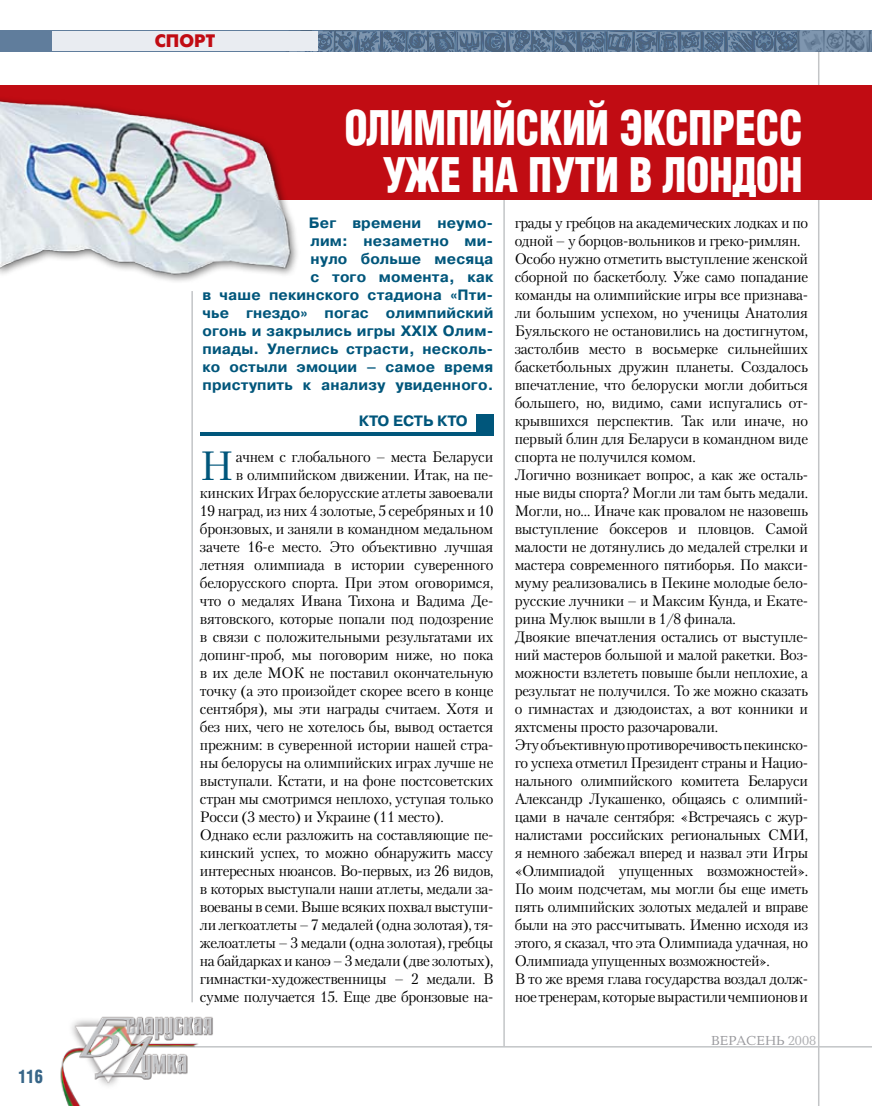
<style>
.page{position:relative;width:872px;height:1106px;background:#fff}
.page>*{position:absolute;margin:0;border:0;box-sizing:border-box;transform-origin:0 0}
.t1{font:700 46.5px/46.5px "AG Letterica Cond L";color:#fff;text-align:right;scale:.9 1}
.t2{font:40.65px "Petersburg C";color:#00567b}
.t3{font:18px "Futuris Extra C";color:#c10c13}
.t4{font:700 18px "AG Letterica Cond L";color:#386688;scale:.9 1}
.t5{font:15px/18px "Petersburg C";letter-spacing:-.015em;color:#000}
.t6{font:700 15px/18px "Pragmatica C";letter-spacing:.01em;color:#00567b;text-align:right}
.t7{font:13.5px "Baltica C";color:#97979b}
.s1{color:#aeafb2}
</style>
<div class="page">
<hr style="left:818px;top:52px;width:1px;height:1054px;background:#c3c5c7">
<img style="left:285px;top:30px;width:587px;height:1px">
<hr style="left:503px;top:85px;width:2px;height:961px;background:#c3c5c7">
<svg style="left:0;top:31px;width:871px;height:21px;background:#5f7995"></svg>
<div style="left:52px;top:31px;width:266px;height:20px;background:#e9ecf1"></div>
<hr style="left:146px;top:1046px;width:726px;height:1px;background:#c3c5c7">
<img style="left:60px;top:1002px;width:170px;height:104px">
<svg style="left:871px;top:31px;width:1px;height:21px"></svg>
<hr style="left:191px;top:291px;width:2px;height:711px;background:#c3c5c7">
<div style="left:0;top:85px;width:872px;height:115px;background:#c10c13"></div>
<div style="left:0;top:95px;width:335px;height:223px;background:#000;opacity:.55"></div>
<img style="left:0;top:95px;width:306px;height:194px">
<div style="left:476px;top:414px;width:17px;height:21px;background:#00567b"></div>
<hr style="left:200px;top:432px;width:293px;height:3px;background:#00567b">
<p class="t4" style="left:18px;top:1065px;width:29px">116</p>
<p class="t3" style="left:155px;top:31px;width:62px">СПОРТ</p>
<h1 class="t1" style="left:344px;top:104px;width:510px">Олимпийский экспресс уже на пути в Лондон</h1>
<p class="t6" style="left:202px;top:214px;width:292px">Бег времени неумо-<br>лим: незаметно ми-<br>нуло больше месяца<br>с того момента, как<br>в чаше пекинского стадиона «Пти&shy;чье гнездо» погас олимпийский огонь и закрылись игры XXIX Олим&shy;пиады. Улеглись страсти, несколь&shy;ко остыли эмоции – самое время приступить к анализу увиденного.</p>
<p class="t6" style="left:359px;top:412px;width:108px">Кто есть кто</p>
<h2 class="t2" style="left:200px;top:441px;width:35px">Н</h2>
<p class="t5" style="left:236px;top:447px;width:259px">ачнем с глобального – места Беларуси</p>
<p class="t5" style="left:514px;top:213px;width:295px">грады у гребцов на академических лодках и по одной – у борцов-вольников и греко-римлян.<br>Особо нужно отметить выступление женской сборной по баскетболу. Уже само попадание команды на олимпийские игры все признава&shy;ли большим успехом, но ученицы Анатолия Буяльского не остановились на достигнутом, застолбив место в восьмерке сильнейших баскетбольных дружин планеты. Создалось впечатление, что белоруски могли добиться большего, но, видимо, сами испугались от&shy;крывшихся перспектив. Так или иначе, но первый блин для Беларуси в командном виде спорта не получился комом.<br>Логично возникает вопрос, а как же осталь&shy;ные виды спорта? Могли ли там быть медали.<br>Могли, но… Иначе как провалом не назовешь выступление боксеров и пловцов. Самой малости не дотянулись до медалей стрелки и мастера современного пятиборья. По макси&shy;муму реализовались в Пекине молодые бело&shy;русские лучники – и Максим Кунда, и Екате&shy;рина Мулюк вышли в 1/8 финала.<br>Двоякие впечатления остались от выступле&shy;ний мастеров большой и малой ракетки. Воз&shy;можности взлететь повыше были неплохие, а результат не получился. То же можно сказать о гимнастах и дзюдоистах, а вот конники и яхтсмены просто разочаровали.<br>Эту объективную противоречивость пекинско&shy;го успеха отметил Президент страны и Нацио&shy;нального олимпийского комитета Беларуси Александр Лукашенко, общаясь с олимпий&shy;цами в начале сентября: «Встречаясь с жур&shy;налистами российских региональных СМИ, я немного забежал вперед и назвал эти Игры «Олимпиадой упущенных возможностей».<br>По моим подсчетам, мы могли бы еще иметь пять олимпийских золотых медалей и вправе были на это рассчитывать. Именно исходя из этого, я сказал, что эта Олимпиада удачная, но Олимпиада упущенных возможностей».<br>В то же время глава государства воздал долж&shy;ное тренерам, которые вырастили чемпионов и</p>
<p class="t5" style="left:236px;top:465px;width:259px">в олимпийском движении. Итак, на пе-</p>
<p class="t5" style="left:200px;top:483px;width:295px">кинских Играх белорусские атлеты завоевали</p>
<p class="t5" style="left:200px;top:501px;width:295px">19 наград, из них 4 золотые, 5 серебряных и 10</p>
<p class="t5" style="left:200px;top:519px;width:295px">бронзовых, и заняли в командном медальном</p>
<p class="t5" style="left:200px;top:537px;width:295px">зачете 16-е место. Это объективно лучшая</p>
<p class="t5" style="left:200px;top:555px;width:295px">летняя олимпиада в истории суверенного</p>
<p class="t5" style="left:200px;top:573px;width:295px">белорусского спорта. При этом оговоримся,</p>
<p class="t5" style="left:200px;top:591px;width:295px">что о медалях Ивана Тихона и Вадима Де-</p>
<p class="t5" style="left:200px;top:609px;width:295px">вятовского, которые попали под подозрение</p>
<p class="t5" style="left:200px;top:627px;width:295px">в связи с положительными результатами их</p>
<p class="t5" style="left:200px;top:645px;width:295px">допинг-проб, мы поговорим ниже, но пока</p>
<p class="t5" style="left:200px;top:663px;width:295px">в их деле МОК не поставил окончательную</p>
<p class="t5" style="left:200px;top:681px;width:295px">точку (а это произойдет скорее всего в конце</p>
<p class="t5" style="left:200px;top:699px;width:295px">сентября), мы эти награды считаем. Хотя и</p>
<p class="t5" style="left:200px;top:717px;width:295px">без них, чего не хотелось бы, вывод остается</p>
<p class="t5" style="left:200px;top:735px;width:295px">прежним: в суверенной истории нашей стра-</p>
<p class="t5" style="left:200px;top:753px;width:295px">ны белорусы на олимпийских играх лучше не</p>
<p class="t5" style="left:200px;top:771px;width:295px">выступали. Кстати, и на фоне постсоветских</p>
<p class="t5" style="left:200px;top:789px;width:295px">стран мы смотримся неплохо, уступая только</p>
<p class="t5" style="left:200px;top:807px;width:245px">Росси (3 место) и Украине (11 место).</p>
<p class="t5" style="left:200px;top:825px;width:295px">Однако если разложить на составляющие пе-</p>
<p class="t5" style="left:200px;top:843px;width:295px">кинский успех, то можно обнаружить массу</p>
<p class="t5" style="left:200px;top:861px;width:295px">интересных нюансов. Во-первых, из 26 видов,</p>
<p class="t5" style="left:200px;top:879px;width:295px">в которых выступали наши атлеты, медали за-</p>
<p class="t5" style="left:200px;top:897px;width:295px">воеваны в семи. Выше всяких похвал выступи-</p>
<p class="t5" style="left:200px;top:915px;width:295px">ли легкоатлеты – 7 медалей (одна золотая), тя-</p>
<p class="t5" style="left:200px;top:933px;width:295px">желоатлеты – 3 медали (одна золотая), гребцы</p>
<p class="t5" style="left:200px;top:951px;width:295px">на байдарках и каноэ – 3 медали (две золотых),</p>
<p class="t5" style="left:200px;top:969px;width:295px">гимнастки-художественницы – 2 медали. В</p>
<p class="t5" style="left:200px;top:987px;width:295px">сумме получается 15. Еще две бронзовые на-</p>
<p class="t7" style="left:711px;top:1033px;width:107px">ВЕРАСЕНЬ <span class="s1">2008</span></p>
</div>
